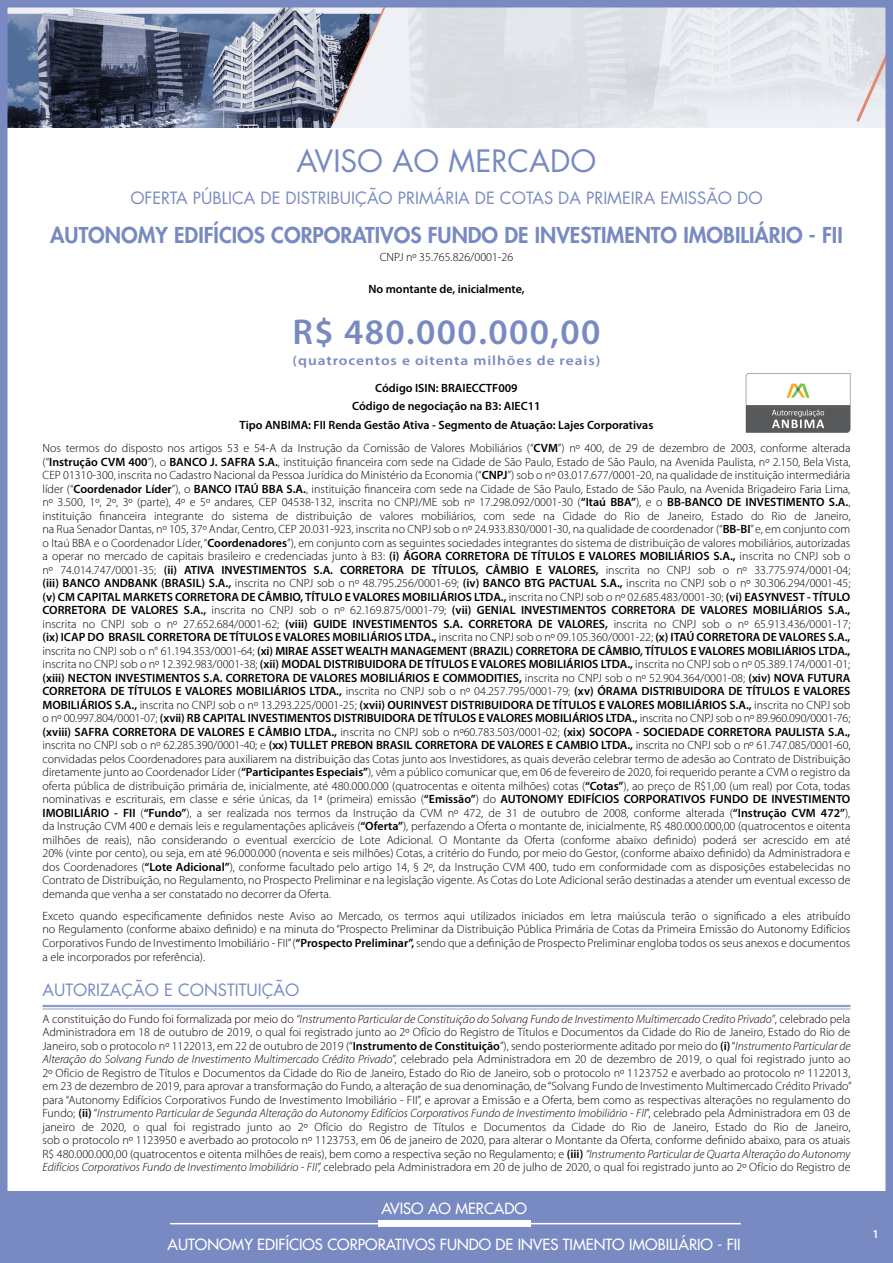
<style>
.page{position:relative;width:893px;height:1263px;background:#fff}
.page>*{position:absolute;margin:0;border:0;box-sizing:border-box;transform-origin:0 0}
.t1{font:600 36px "Myriad Pro";letter-spacing:.04em;color:#788ac1}
.t2{font:30px "Futura";color:#788ac1}
.t3{font:800 21.3px "Futura";color:#788ac1}
.t4{font:16.5px "Futura";color:#788ac1}
.t5{font:15px "Futura";color:#fff}
.t6{font:600 13.5px "Myriad Pro";letter-spacing:.06em;color:#788ac1;scale:1.14 1}
.t7{font:300 12px/13.5px "Myriad Pro";color:#000;text-align:justify}
.t8{font:600 12px/18.6px "Myriad Pro";color:#000;text-align:center}
.t9{font:600 12px "Myriad Pro";color:#fff}
.s1{font-weight:600}
.s2{font-style:italic}
</style>
<div class="page">
<div style="left:8px;top:1191px;width:885px;height:65px;background:#788ac1"></div>
<img style="left:9px;top:9px;width:875px;height:118px">
<div style="left:0;top:0;width:893px;height:1263px;border:8px solid #788ac1"></div>
<hr style="left:170px;top:1223px;width:571px;height:1px;background:#fff">
<div style="left:378px;top:1220px;width:153px;height:6px;background:#fff"></div>
<svg style="left:746px;top:373px;width:104px;height:60px"></svg>
<hr style="left:43px;top:1005px;width:807px;height:2px;background:#899bcd">
<hr style="left:43px;top:1008px;width:807px;height:1px;background:#899bcd">
<h2 class="t2" style="left:297px;top:141px;width:301px">AVISO AO MERCADO</h2>
<h3 class="t4" style="left:130px;top:186px;width:634px">OFERTA PÚBLICA DE DISTRIBUIÇÃO PRIMÁRIA DE COTAS DA PRIMEIRA EMISSÃO DO</h3>
<h3 class="t3" style="left:50px;top:221px;width:794px">AUTONOMY EDIFÍCIOS CORPORATIVOS FUNDO DE INVESTIMENTO IMOBILIÁRIO - FII</h3>
<p class="t7" style="left:380px;top:251px;width:135px">CNPJ nº 35.765.826/0001-26</p>
<p class="t8" style="left:368px;top:279px;width:158px">No montante de, inicialmente,</p>
<h1 class="t1" style="left:292px;top:309px;width:310px">R$ 480.000.000,00</h1>
<p class="t6" style="left:293px;top:351px;width:271px">(quatrocentos e oitenta milhões de reais)</p>
<p class="t8" style="left:240px;top:378px;width:415px">Código ISIN: BRAIECCTF009<br>Código de negociação na B3: AIEC11<br>Tipo ANBIMA: FII Renda Gestão Ativa - Segmento de Atuação: Lajes Corporativas</p>
<p class="t7" style="left:43px;top:442px;width:809px">Nos termos do disposto nos artigos 53 e 54-A da Instrução da Comissão de Valores Mobiliários (“<span class="s1">CVM</span>”) nº 400, de 29 de dezembro de 2003, conforme alterada (“<span class="s1">Instrução CVM 400</span>”), o <span class="s1">BANCO J. SAFRA S.A.</span>, instituição financeira com sede na Cidade de São Paulo, Estado de São Paulo, na Avenida Paulista, nº 2.150, Bela Vista, CEP 01310-300, inscrita no Cadastro Nacional da Pessoa Jurídica do Ministério da Economia (“<span class="s1">CNPJ</span>”) sob o nº 03.017.677/0001-20, na qualidade de instituição intermediária líder (“<span class="s1">Coordenador Líder</span>”), o <span class="s1">BANCO ITAÚ BBA S.A.</span>, instituição financeira com sede na Cidade de São Paulo, Estado de São Paulo, na Avenida Brigadeiro Faria Lima, nº 3.500, 1º, 2º, 3º (parte), 4º e 5º andares, CEP 04538-132, inscrita no CNPJ/ME sob nº 17.298.092/0001-30 (<span class="s1">“Itaú BBA”</span>), e o <span class="s1">BB-BANCO DE INVESTIMENTO S.A.</span>, instituição financeira integrante do sistema de distribuição de valores mobiliários, com sede na Cidade do Rio de Janeiro, Estado do Rio de Janeiro, na Rua Senador Dantas, nº 105, 37º Andar, Centro, CEP 20.031-923, inscrita no CNPJ sob o nº 24.933.830/0001-30, na qualidade de coordenador (“<span class="s1">BB-BI</span>”e, em conjunto com o Itaú BBA e o Coordenador Líder, “<span class="s1">Coordenadores</span>”), em conjunto com as seguintes sociedades integrantes do sistema de distribuição de valores mobiliários, autorizadas a operar no mercado de capitais brasileiro e credenciadas junto à B3: <span class="s1">(i) ÁGORA CORRETORA DE TÍTULOS E VALORES MOBILIÁRIOS S.A.,</span> inscrita no CNPJ sob o nº 74.014.747/0001-35; <span class="s1">(ii) ATIVA INVESTIMENTOS S.A. CORRETORA DE TÍTULOS, CÂMBIO E VALORES,</span> inscrita no CNPJ sob o nº 33.775.974/0001-04; <span class="s1">(iii) BANCO ANDBANK (BRASIL) S.A.,</span> inscrita no CNPJ sob o nº 48.795.256/0001-69; <span class="s1">(iv) BANCO BTG PACTUAL S.A.,</span> inscrita no CNPJ sob o nº 30.306.294/0001-45; <span class="s1">(v) CM CAPITAL MARKETS CORRETORA DE CÂMBIO, TÍTULO E VALORES MOBILIÁRIOS LTDA.,</span> inscrita no CNPJ sob o nº 02.685.483/0001-30; <span class="s1">(vi) EASYNVEST - TÍTULO CORRETORA DE VALORES S.A.,</span> inscrita no CNPJ sob o nº 62.169.875/0001-79; <span class="s1">(vii) GENIAL INVESTIMENTOS CORRETORA DE VALORES MOBILIÁRIOS S.A., </span>inscrita no CNPJ sob o nº 27.652.684/0001-62; <span class="s1">(viii) GUIDE INVESTIMENTOS S.A. CORRETORA DE VALORES,</span> inscrita no CNPJ sob o nº 65.913.436/0001-17; <span class="s1">(ix) ICAP DO BRASIL CORRETORA DE TÍTULOS E VALORES MOBILIÁRIOS LTDA.,</span> inscrita no CNPJ sob o nº 09.105.360/0001-22; <span class="s1">(x) ITAÚ CORRETORA DE VALORES S.A., </span>inscrita no CNPJ sob o n° 61.194.353/0001-64; <span class="s1">(xi) MIRAE ASSET WEALTH MANAGEMENT (BRAZIL) CORRETORA DE CÂMBIO, TÍTULOS E VALORES MOBILIÁRIOS LTDA., </span>inscrita no CNPJ sob o nº 12.392.983/0001-38; <span class="s1">(xii) MODAL DISTRIBUIDORA DE TÍTULOS E VALORES MOBILIÁRIOS LTDA.,</span> inscrita no CNPJ sob o nº 05.389.174/0001-01; <span class="s1">(xiii) NECTON INVESTIMENTOS S.A. CORRETORA DE VALORES MOBILIÁRIOS E COMMODITIES,</span> inscrita no CNPJ sob o nº 52.904.364/0001-08; <span class="s1">(xiv) NOVA FUTURA CORRETORA DE TÍTULOS E VALORES MOBILIÁRIOS LTDA.,</span> inscrita no CNPJ sob o nº 04.257.795/0001-79; <span class="s1">(xv) ÓRAMA DISTRIBUIDORA DE TÍTULOS E VALORES MOBILIÁRIOS S.A.,</span> inscrita no CNPJ sob o nº 13.293.225/0001-25; <span class="s1">(xvii) OURINVEST DISTRIBUIDORA DE TÍTULOS E VALORES MOBILIÁRIOS S.A.,</span> inscrita no CNPJ sob o nº 00.997.804/0001-07; <span class="s1">(xvii) RB CAPITAL INVESTIMENTOS DISTRIBUIDORA DE TÍTULOS E VALORES MOBILIÁRIOS LTDA.,</span> inscrita no CNPJ sob o nº 89.960.090/0001-76; <span class="s1">(xviii) SAFRA CORRETORA DE VALORES E CÂMBIO LTDA.,</span> inscrita no CNPJ sob o nº60.783.503/0001-02; <span class="s1">(xix) SOCOPA - SOCIEDADE CORRETORA PAULISTA S.A., </span>inscrita no CNPJ sob o nº 62.285.390/0001-40; e <span class="s1">(xx) TULLET PREBON BRASIL CORRETORA DE VALORES E CAMBIO LTDA.,</span> inscrita no CNPJ sob o nº 61.747.085/0001-60, convidadas pelos Coordenadores para auxiliarem na distribuição das Cotas junto aos Investidores, as quais deverão celebrar termo de adesão ao Contrato de Distribuição diretamente junto ao Coordenador Líder (<span class="s1">“Participantes Especiais”</span>), vêm a público comunicar que, em 06 de fevereiro de 2020, foi requerido perante a CVM o registro da oferta pública de distribuição primária de, inicialmente, até 480.000.000 (quatrocentas e oitenta milhões) cotas (<span class="s1">“Cotas”</span>), ao preço de R$1,00 (um real) por Cota, todas nominativas e escriturais, em classe e série únicas, da 1ª (primeira) emissão (<span class="s1">“Emissão”</span>) do <span class="s1">AUTONOMY EDIFÍCIOS CORPORATIVOS FUNDO DE INVESTIMENTO IMOBILIÁRIO - FII</span> (<span class="s1">“Fundo”</span>), a ser realizada nos termos da Instrução da CVM nº 472, de 31 de outubro de 2008, conforme alterada (<span class="s1">“Instrução CVM 472”</span>), da Instrução CVM 400 e demais leis e regulamentações aplicáveis (<span class="s1">“Oferta”</span>), perfazendo a Oferta o montante de, inicialmente, R$ 480.000.000,00 (quatrocentos e oitenta milhões de reais), não considerando o eventual exercício de Lote Adicional. O Montante da Oferta (conforme abaixo definido) poderá ser acrescido em até 20% (vinte por cento), ou seja, em até 96.000.000 (noventa e seis milhões) Cotas, a critério do Fundo, por meio do Gestor, (conforme abaixo definido) da Administradora e dos Coordenadores (<span class="s1">“Lote Adicional”</span>), conforme facultado pelo artigo 14, § 2º, da Instrução CVM 400, tudo em conformidade com as disposições estabelecidas no Contrato de Distribuição, no Regulamento, no Prospecto Preliminar e na legislação vigente. As Cotas do Lote Adicional serão destinadas a atender um eventual excesso de demanda que venha a ser constatado no decorrer da Oferta.</p>
<p class="t7" style="left:43px;top:909px;width:809px">Exceto quando especificamente definidos neste Aviso ao Mercado, os termos aqui utilizados iniciados em letra maiúscula terão o significado a eles atribuído no Regulamento (conforme abaixo definido) e na minuta do “Prospecto Preliminar da Distribuição Pública Primária de Cotas da Primeira Emissão do Autonomy Edifícios Corporativos Fundo de Investimento Imobiliário - FII” (<span class="s1">“Prospecto Preliminar”,</span> sendo que a definição de Prospecto Preliminar engloba todos os seus anexos e documentos a ele incorporados por referência).</p>
<h3 class="t4" style="left:43px;top:979px;width:258px">AUTORIZAÇÃO E CONSTITUIÇÃO</h3>
<p class="t7" style="left:43px;top:1012px;width:811px">A constituição do Fundo foi formalizada por meio do <span class="s2">“Instrumento Particular de Constituição do Solvang Fundo de Investimento Multimercado Credito Privado”</span>, celebrado pela Administradora em 18 de outubro de 2019, o qual foi registrado junto ao 2º Ofício do Registro de Títulos e Documentos da Cidade do Rio de Janeiro, Estado do Rio de Janeiro, sob o protocolo nº 1122013, em 22 de outubro de 2019 (“<span class="s1">Instrumento de Constituição</span>”), sendo posteriormente aditado por meio do <span class="s1">(i)</span> “<span class="s2">Instrumento Particular de Alteração do Solvang Fundo de Investimento Multimercado Crédito Privado</span>”, celebrado pela Administradora em 20 de dezembro de 2019, o qual foi registrado junto ao 2º Ofício de Registro de Títulos e Documentos da Cidade do Rio de Janeiro, Estado do Rio de Janeiro, sob o protocolo nº 1123752 e averbado ao protocolo nº 1122013, em 23 de dezembro de 2019, para aprovar a transformação do Fundo, a alteração de sua denominação, de “Solvang Fundo de Investimento Multimercado Crédito Privado” para “Autonomy Edifícios Corporativos Fundo de Investimento Imobiliário - FII”, e aprovar a Emissão e a Oferta, bem como as respectivas alterações no regulamento do Fundo; <span class="s1">(ii)</span> “<span class="s2">Instrumento Particular de Segunda Alteração do Autonomy Edifícios Corporativos Fundo de Investimento Imobiliário - FII</span>”, celebrado pela Administradora em 03 de janeiro de 2020, o qual foi registrado junto ao 2º Ofício do Registro de Títulos e Documentos da Cidade do Rio de Janeiro, Estado do Rio de Janeiro, sob o protocolo nº 1123950 e averbado ao protocolo nº 1123753, em 06 de janeiro de 2020, para alterar o Montante da Oferta, conforme definido abaixo, para os atuais R$ 480.000.000,00 (quatrocentos e oitenta milhões de reais), bem como a respectiva seção no Regulamento; e <span class="s1">(iii)</span> <span class="s2">“Instrumento Particular de Quarta Alteração do Autonomy Edifícios Corporativos Fundo de Investimento Imobiliário - FII”,</span> celebrado pela Administradora em 20 de julho de 2020, o qual foi registrado junto ao 2º Ofício do Registro de</p>
<p class="t5" style="left:381px;top:1199px;width:147px">AVISO AO MERCADO</p>
<p class="t5" style="left:168px;top:1234px;width:575px">AUTONOMY EDIFÍCIOS CORPORATIVOS FUNDO DE INVES TIMENTO IMOBILIÁRIO - FII</p>
<p class="t9" style="left:872px;top:1226px;width:8px">1</p>
</div>
